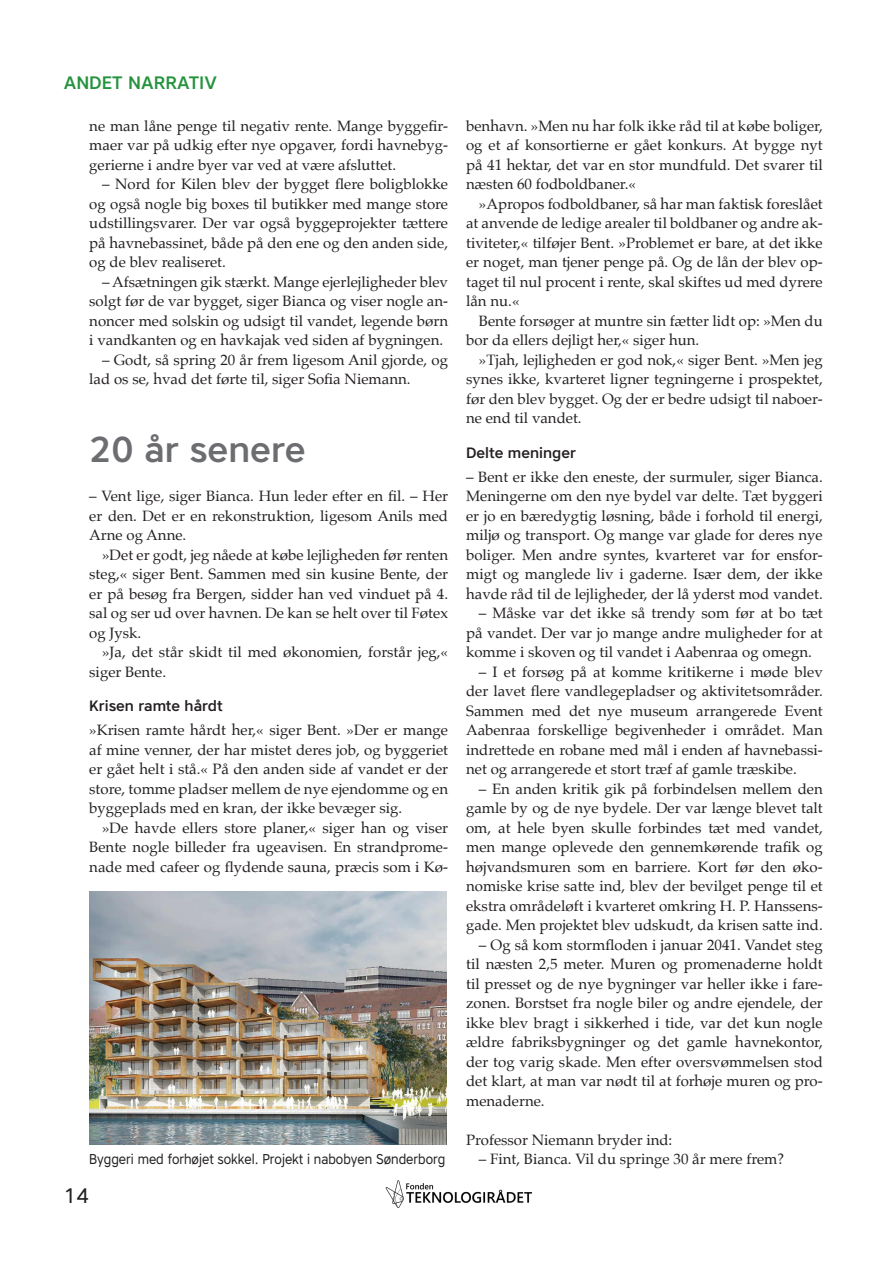
<style>
.page{position:relative;width:893px;height:1263px;background:#fff}
.page>*{position:absolute;margin:0;border:0;box-sizing:border-box;transform-origin:0 0}
.Rubrik_2{font:500 36px "Core Sans A55";color:#6c6d70}
.t1{font:21px "Core Sans A45";color:#231f20}
.Bjælke_tv{font:500 18px "Core Sans A55";color:#25933e}
.Brødtekst{font:15px/19.5px "Palatino";color:#231f20;text-align:justify}
.Brødtekst_ui{font:15px/19.5px "Palatino";color:#231f20;text-align:justify}
.Mellemrubrik{font:500 15px "Core Sans A55";color:#231f20}
.Bokstekst_ui{font:14.25px "Core Sans A45";color:#231f20;scale:.9 1}
</style>
<div class="page">
<img style="left:385px;top:1180px;width:147px;height:28px">
<img style="left:89px;top:891px;width:357px;height:254px">
<p class="Bjælke_tv" style="left:64px;top:71px;width:155px">ANDET NARRATIV</p>
<p class="Brødtekst" style="left:89px;top:116px;width:360px">ne man låne penge til negativ rente. Mange byggefir&shy;maer var på udkig efter nye opgaver, fordi havnebyg&shy;gerierne i andre byer var ved at være afsluttet.</p>
<p class="Brødtekst" style="left:89px;top:174px;width:360px;text-indent:13px">– Nord for Kilen blev der bygget flere boligblokke og også nogle big boxes til butikker med mange store udstillingsvarer. Der var også byggeprojekter tættere på havnebassinet, både på den ene og den anden side, og de blev realiseret.</p>
<p class="Brødtekst" style="left:89px;top:272px;width:360px;text-indent:13px">– Afsætningen gik stærkt. Mange ejerlejligheder blev solgt før de var bygget, siger Bianca og viser nogle an&shy;noncer med solskin og udsigt til vandet, legende børn i vandkanten og en havkajak ved siden af bygningen.</p>
<p class="Brødtekst" style="left:89px;top:350px;width:360px;text-indent:13px">– Godt, så spring 20 år frem ligesom Anil gjorde, og lad os se, hvad det førte til, siger Sofia Niemann.</p>
<p class="Rubrik_2" style="left:89px;top:426px;width:218px">20 år senere</p>
<p class="Brødtekst_ui" style="left:89px;top:486px;width:360px">– Vent lige, siger Bianca. Hun leder efter en fil. – Her er den. Det er en rekonstruktion, ligesom Anils med Arne og Anne.</p>
<p class="Brødtekst" style="left:89px;top:545px;width:360px;text-indent:13px">»Det er godt, jeg nåede at købe lejligheden før renten steg,« siger Bent. Sammen med sin kusine Bente, der er på besøg fra Bergen, sidder han ved vinduet på 4. sal og ser ud over havnen. De kan se helt over til Føtex og Jysk.</p>
<p class="Brødtekst" style="left:89px;top:642px;width:360px;text-indent:13px">»Ja, det står skidt til med økonomien, forstår jeg,« siger Bente.</p>
<p class="Mellemrubrik" style="left:89px;top:696px;width:135px">Krisen ramte hårdt</p>
<p class="Brødtekst_ui" style="left:89px;top:720px;width:360px">»Krisen ramte hårdt her,« siger Bent. »Der er mange af mine venner, der har mistet deres job, og byggeriet er gået helt i stå.« På den anden side af vandet er der store, tomme pladser mellem de nye ejendomme og en byggeplads med en kran, der ikke bevæger sig.</p>
<p class="Brødtekst" style="left:89px;top:818px;width:360px;text-indent:13px">»De havde ellers store planer,« siger han og viser Bente nogle billeder fra ugeavisen. En strandprome&shy;nade med cafeer og flydende sauna, præcis som i Kø-</p>
<p class="Bokstekst_ui" style="left:89px;top:1150px;width:397px">Byggeri med forhøjet sokkel. Projekt i nabobyen Sønderborg</p>
<p class="t1" style="left:64px;top:1182px;width:27px">14</p>
<p class="Brødtekst" style="left:466px;top:116px;width:358px">benhavn. »Men nu har folk ikke råd til at købe boliger, og et af konsortierne er gået konkurs. At bygge nyt på 41 hektar, det var en stor mundfuld. Det svarer til næsten 60 fodboldbaner.«</p>
<p class="Brødtekst" style="left:466px;top:194px;width:358px;text-indent:13px">»Apropos fodboldbaner, så har man faktisk foreslået at anvende de ledige arealer til boldbaner og andre ak&shy;tiviteter,« tilføjer Bent. »Problemet er bare, at det ikke er noget, man tjener penge på. Og de lån der blev op&shy;taget til nul procent i rente, skal skiftes ud med dyrere lån nu.«</p>
<p class="Brødtekst" style="left:466px;top:311px;width:358px;text-indent:13px">Bente forsøger at muntre sin fætter lidt op: »Men du bor da ellers dejligt her,« siger hun.</p>
<p class="Brødtekst" style="left:466px;top:350px;width:358px;text-indent:13px">»Tjah, lejligheden er god nok,« siger Bent. »Men jeg synes ikke, kvarteret ligner tegningerne i prospektet, før den blev bygget. Og der er bedre udsigt til naboer&shy;ne end til vandet.</p>
<p class="Mellemrubrik" style="left:466px;top:442px;width:111px">Delte meninger</p>
<p class="Brødtekst_ui" style="left:466px;top:467px;width:358px">– Bent er ikke den eneste, der surmuler, siger Bianca.<br>Meningerne om den nye bydel var delte. Tæt byggeri er jo en bæredygtig løsning, både i forhold til energi, miljø og transport. Og mange var glade for deres nye boliger. Men andre syntes, kvarteret var for ensfor&shy;migt og manglede liv i gaderne. Især dem, der ikke havde råd til de lejligheder, der lå yderst mod vandet.</p>
<p class="Brødtekst" style="left:466px;top:603px;width:358px;text-indent:13px">– Måske var det ikke så trendy som før at bo tæt på vandet. Der var jo mange andre muligheder for at komme i skoven og til vandet i Aabenraa og omegn.</p>
<p class="Brødtekst" style="left:466px;top:662px;width:358px;text-indent:13px">– I et forsøg på at komme kritikerne i møde blev der lavet flere vandlegepladser og aktivitetsområder.<br>Sammen med det nye museum arrangerede Event Aabenraa forskellige begivenheder i området. Man indrettede en robane med mål i enden af havnebassi&shy;net og arrangerede et stort træf af gamle træskibe.</p>
<p class="Brødtekst" style="left:466px;top:779px;width:358px;text-indent:13px">– En anden kritik gik på forbindelsen mellem den gamle by og de nye bydele. Der var længe blevet talt om, at hele byen skulle forbindes tæt med vandet, men mange oplevede den gennemkørende trafik og højvandsmuren som en barriere. Kort før den øko&shy;nomiske krise satte ind, blev der bevilget penge til et ekstra områdeløft i kvarteret omkring H. P. Hanssens&shy;gade. Men projektet blev udskudt, da krisen satte ind.</p>
<p class="Brødtekst" style="left:466px;top:935px;width:358px;text-indent:13px">– Og så kom stormfloden i januar 2041. Vandet steg til næsten 2,5 meter. Muren og promenaderne holdt til presset og de nye bygninger var heller ikke i fare&shy;zonen. Borstset fra nogle biler og andre ejendele, der ikke blev bragt i sikkerhed i tide, var det kun nogle ældre fabriksbygninger og det gamle havnekontor, der tog varig skade. Men efter oversvømmelsen stod det klart, at man var nødt til at forhøje muren og pro&shy;menaderne.</p>
<p class="Brødtekst_ui" style="left:466px;top:1130px;width:208px">Professor Niemann bryder ind:</p>
<p class="Brødtekst" style="left:479px;top:1149px;width:307px">– Fint, Bianca. Vil du springe 30 år mere frem?</p>
</div>
